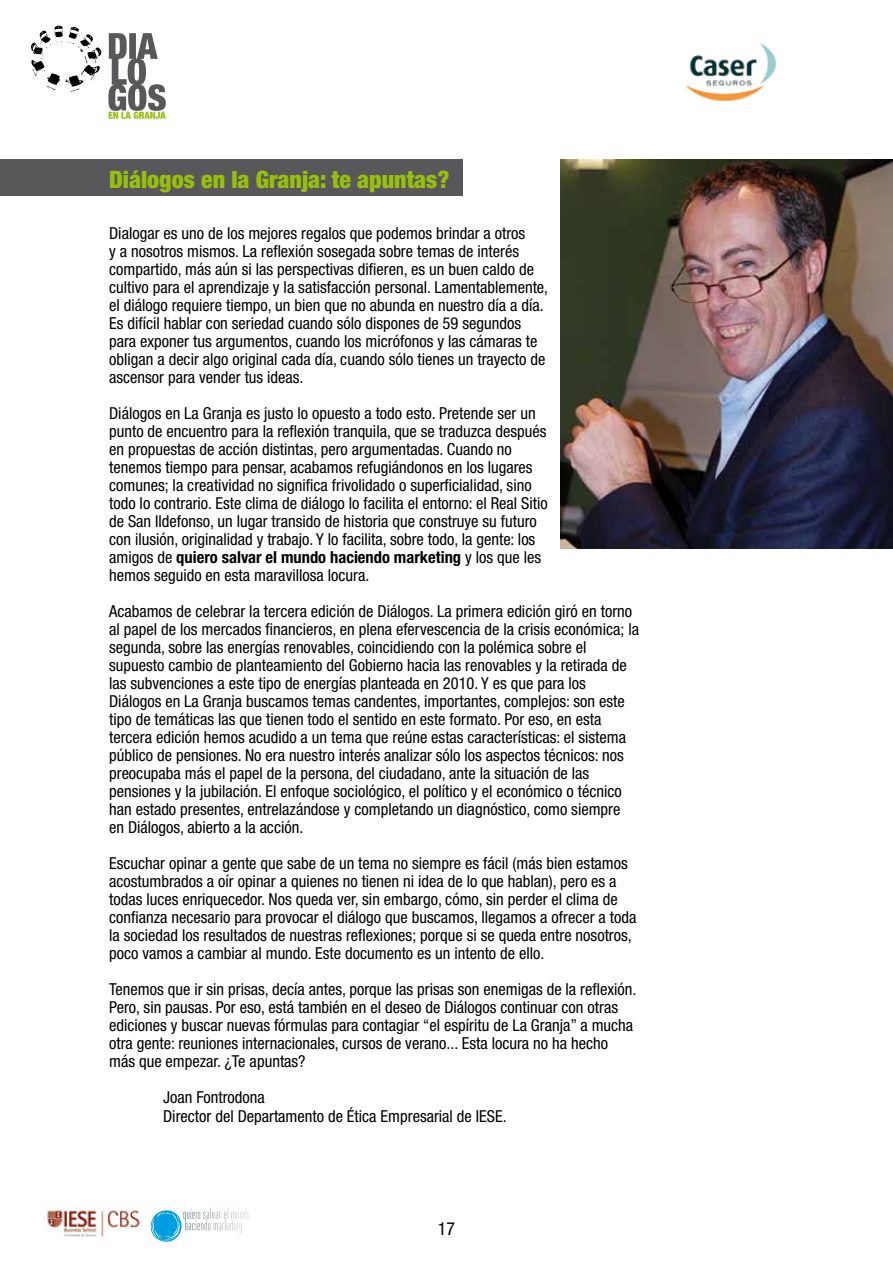
<style>
.page{position:relative;width:893px;height:1263px;background:#fff}
.page>*{position:absolute;margin:0;border:0;box-sizing:border-box;transform-origin:0 0}
.t1{font:900 condensed 24px "Helvetica Neue";color:#97bf0d}
.t2{font:condensed 18px "Helvetica Neue";color:#000}
.t3{font:condensed 16.5px/18px "Helvetica Neue";color:#000}
.s1{font-weight:700}
</style>
<div class="page">
<img style="left:47px;top:1210px;width:93px;height:27px">
<svg style="left:150px;top:1210px;width:32px;height:32px"></svg>
<svg style="left:190px;top:1208px;width:60px;height:11px"></svg>
<svg style="left:31px;top:26px;width:70px;height:66px"></svg>
<svg style="left:108px;top:33px;width:58px;height:86px"></svg>
<img style="left:685px;top:43px;width:91px;height:59px">
<div style="left:0;top:159px;width:463px;height:37px;background:#58585a"></div>
<img style="left:561px;top:160px;width:332px;height:389px">
<h1 class="t1" style="left:109px;top:165px;width:342px">Diálogos en la Granja: te apuntas?</h1>
<p class="t3" style="left:109px;top:224px;width:441px">Dialogar es uno de los mejores regalos que podemos brindar a otros<br>y a nosotros mismos. La reflexión sosegada sobre temas de interés compartido, más aún si las perspectivas difieren, es un buen caldo de cultivo para el aprendizaje y la satisfacción personal. Lamentablemente, el diálogo requiere tiempo, un bien que no abunda en nuestro día a día.<br>Es difícil hablar con seriedad cuando sólo dispones de 59 segundos para exponer tus argumentos, cuando los micrófonos y las cámaras te obligan a decir algo original cada día, cuando sólo tienes un trayecto de ascensor para vender tus ideas.</p>
<p class="t3" style="left:109px;top:404px;width:440px">Diálogos en La Granja es justo lo opuesto a todo esto. Pretende ser un punto de encuentro para la reflexión tranquila, que se traduzca después en propuestas de acción distintas, pero argumentadas. Cuando no tenemos tiempo para pensar, acabamos refugiándonos en los lugares comunes; la creatividad no significa frivolidado o superficialidad, sino todo lo contrario. Este clima de diálogo lo facilita el entorno: el Real Sitio de San Ildefonso, un lugar transido de historia que construye su futuro con ilusión, originalidad y trabajo. Y lo facilita, sobre todo, la gente: los amigos de <span class="s1">quiero salvar el mundo haciendo marketing</span> y los que les hemos seguido en esta maravillosa locura.</p>
<p class="t3" style="left:109px;top:602px;width:531px">Acabamos de celebrar la tercera edición de Diálogos. La primera edición giró en torno al papel de los mercados financieros, en plena efervescencia de la crisis económica; la segunda, sobre las energías renovables, coincidiendo con la polémica sobre el supuesto cambio de planteamiento del Gobierno hacia las renovables y la retirada de las subvenciones a este tipo de energías planteada en 2010. Y es que para los Diálogos en La Granja buscamos temas candentes, importantes, complejos: son este tipo de temáticas las que tienen todo el sentido en este formato. Por eso, en esta tercera edición hemos acudido a un tema que reúne estas características: el sistema público de pensiones. No era nuestro interés analizar sólo los aspectos técnicos: nos preocupaba más el papel de la persona, del ciudadano, ante la situación de las pensiones y la jubilación. El enfoque sociológico, el político y el económico o técnico han estado presentes, entrelazándose y completando un diagnóstico, como siempre en Diálogos, abierto a la acción.</p>
<p class="t3" style="left:109px;top:854px;width:529px">Escuchar opinar a gente que sabe de un tema no siempre es fácil (más bien estamos acostumbrados a oír opinar a quienes no tienen ni idea de lo que hablan), pero es a todas luces enriquecedor. Nos queda ver, sin embargo, cómo, sin perder el clima de confianza necesario para provocar el diálogo que buscamos, llegamos a ofrecer a toda la sociedad los resultados de nuestras reflexiones; porque si se queda entre nosotros, poco vamos a cambiar al mundo. Este documento es un intento de ello.</p>
<p class="t3" style="left:109px;top:980px;width:529px">Tenemos que ir sin prisas, decía antes, porque las prisas son enemigas de la reflexión.<br>Pero, sin pausas. Por eso, está también en el deseo de Diálogos continuar con otras ediciones y buscar nuevas fórmulas para contagiar “el espíritu de La Granja” a mucha otra gente: reuniones internacionales, cursos de verano... Esta locura no ha hecho más que empezar. ¿Te apuntas?</p>
<p class="t3" style="left:163px;top:1088px;width:345px;line-height:18.8px">Joan Fontrodona<br>Director del Departamento de Ética Empresarial de IESE.</p>
<p class="t2" style="left:438px;top:1218px;width:19px">17</p>
</div>
